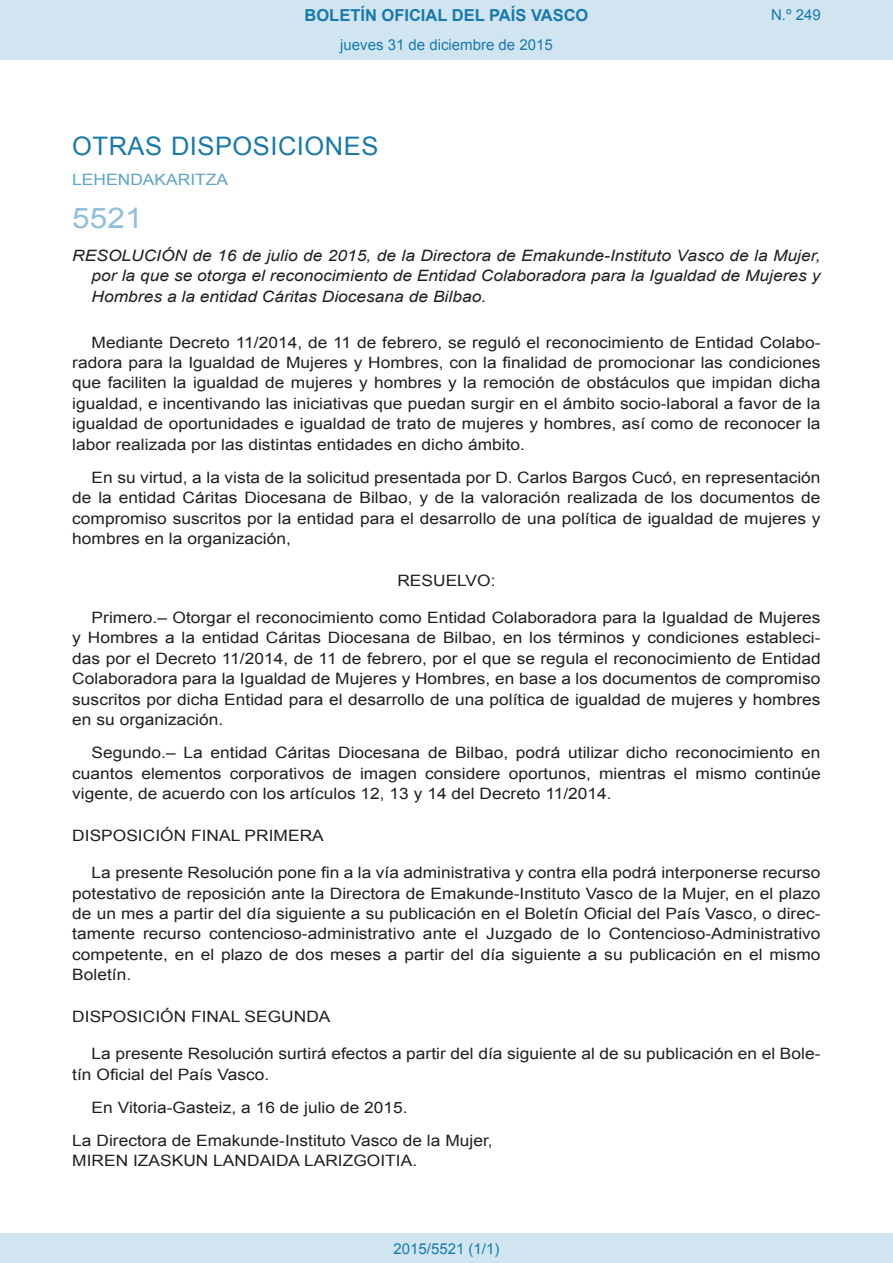
<style>
.page{position:relative;width:893px;height:1263px;background:#fff}
.page>*{position:absolute;margin:0;border:0;box-sizing:border-box;transform-origin:0 0}
.BOPVOrden{font:28.5px "Arial";color:#90c0db;scale:1.11 1}
.BOPVSeccion{font:25.5px "Arial";letter-spacing:.02em;color:#1879ad}
.t1{font:700 16.5px "Arial";color:#1879ad}
.BOPVDetalle{font:15.6px/20.4px "Arial";color:#231f20;text-align:justify;scale:1.11 1}
.BOPVTitulo{font:italic 15.6px/20.4px "Arial";color:#231f20;text-align:justify;scale:1.11 1}
.BOPVDisposicion{font:15.6px "Arial";color:#231f20;scale:1.11 1}
.BOPVFirmaPuesto{font:15.6px "Arial";color:#231f20;scale:1.11 1}
.BOPVFirmaLugFec{font:15.6px "Arial";color:#231f20;scale:1.11 1}
.BOPVFirmaNombre{font:15.6px "Arial";color:#231f20;scale:1.11 1}
.BOPVOrganismo{font:15.6px "Arial";letter-spacing:.005em;color:#5ea4ca;scale:1.11 1}
.BOPVClave{font:15.6px "Arial";color:#231f20;scale:1.11 1}
.Paginacion_Centro{font:15px "Arial";color:#1879ad}
</style>
<div class="page">
<div style="left:0;top:0;width:893px;height:60px;background:#d0e5f0"></div>
<div style="left:0;top:1233px;width:893px;height:30px;background:#d0e5f0"></div>
<p class="t1" style="left:305px;top:4px;width:285px">BOLETÍN OFICIAL DEL PAÍS VASCO</p>
<p class="Paginacion_Centro" style="left:340px;top:35px;width:214px">jueves 31 de diciembre de 2015</p>
<p class="Paginacion_Centro" style="left:771px;top:5px;width:51px">N.º 249</p>
<p class="BOPVSeccion" style="left:72px;top:129px;width:308px">OTRAS DISPOSICIONES</p>
<p class="BOPVOrganismo" style="left:72px;top:169px;width:142px">LEHENDAKARITZA</p>
<p class="BOPVOrden" style="left:72px;top:199px;width:65px">5521</p>
<p class="BOPVTitulo" style="left:92px;top:245px;width:658px;text-indent:-19px">RESOLUCIÓN de 16 de julio de 2015, de la Directora de Emakunde-Instituto Vasco de la Mujer, por la que se otorga el reconocimiento de Entidad Colaboradora para la Igualdad de Mujeres y Hombres a la entidad Cáritas Diocesana de Bilbao.</p>
<p class="BOPVDetalle" style="left:72px;top:332px;width:676px;text-indent:19px">Mediante Decreto 11/2014, de 11 de febrero, se reguló el reconocimiento de Entidad Colabo&shy;radora para la Igualdad de Mujeres y Hombres, con la finalidad de promocionar las condiciones que faciliten la igualdad de mujeres y hombres y la remoción de obstáculos que impidan dicha igualdad, e incentivando las iniciativas que puedan surgir en el ámbito socio-laboral a favor de la igualdad de oportunidades e igualdad de trato de mujeres y hombres, así como de reconocer la labor realizada por las distintas entidades en dicho ámbito.</p>
<p class="BOPVDetalle" style="left:72px;top:467px;width:676px;text-indent:19px">En su virtud, a la vista de la solicitud presentada por D. Carlos Bargos Cucó, en representación de la entidad Cáritas Diocesana de Bilbao, y de la valoración realizada de los documentos de compromiso suscritos por la entidad para el desarrollo de una política de igualdad de mujeres y hombres en la organización,</p>
<p class="BOPVClave" style="left:397px;top:570px;width:90px">RESUELVO:</p>
<p class="BOPVDetalle" style="left:72px;top:607px;width:676px;text-indent:19px">Primero.– Otorgar el reconocimiento como Entidad Colaboradora para la Igualdad de Mujeres y Hombres a la entidad Cáritas Diocesana de Bilbao, en los términos y condiciones estableci&shy;das por el Decreto 11/2014, de 11 de febrero, por el que se regula el reconocimiento de Entidad Colaboradora para la Igualdad de Mujeres y Hombres, en base a los documentos de compromiso suscritos por dicha Entidad para el desarrollo de una política de igualdad de mujeres y hombres en su organización.</p>
<p class="BOPVDetalle" style="left:72px;top:743px;width:676px;text-indent:19px">Segundo.– La entidad Cáritas Diocesana de Bilbao, podrá utilizar dicho reconocimiento en cuantos elementos corporativos de imagen considere oportunos, mientras el mismo continúe vigente, de acuerdo con los artículos 12, 13 y 14 del Decreto 11/2014.</p>
<p class="BOPVDisposicion" style="left:72px;top:825px;width:228px">DISPOSICIÓN FINAL PRIMERA</p>
<p class="BOPVDetalle" style="left:72px;top:862px;width:676px;text-indent:19px">La presente Resolución pone fin a la vía administrativa y contra ella podrá interponerse recurso potestativo de reposición ante la Directora de Emakunde-Instituto Vasco de la Mujer, en el plazo de un mes a partir del día siguiente a su publicación en el Boletín Oficial del País Vasco, o direc&shy;tamente recurso contencioso-administrativo ante el Juzgado de lo Contencioso-Administrativo competente, en el plazo de dos meses a partir del día siguiente a su publicación en el mismo Boletín.</p>
<p class="BOPVDisposicion" style="left:72px;top:1006px;width:234px">DISPOSICIÓN FINAL SEGUNDA</p>
<p class="BOPVDetalle" style="left:72px;top:1044px;width:676px;text-indent:19px">La presente Resolución surtirá efectos a partir del día siguiente al de su publicación en el Bole&shy;tín Oficial del País Vasco.</p>
<p class="BOPVFirmaLugFec" style="left:92px;top:1097px;width:286px">En Vitoria-Gasteiz, a 16 de julio de 2015.</p>
<p class="BOPVFirmaPuesto" style="left:72px;top:1130px;width:380px">La Directora de Emakunde-Instituto Vasco de la Mujer,</p>
<p class="BOPVFirmaNombre" style="left:72px;top:1150px;width:312px">MIREN IZASKUN LANDAIDA LARIZGOITIA.</p>
<p class="Paginacion_Centro" style="left:393px;top:1238px;width:107px">2015/5521 (1/1)</p>
</div>
